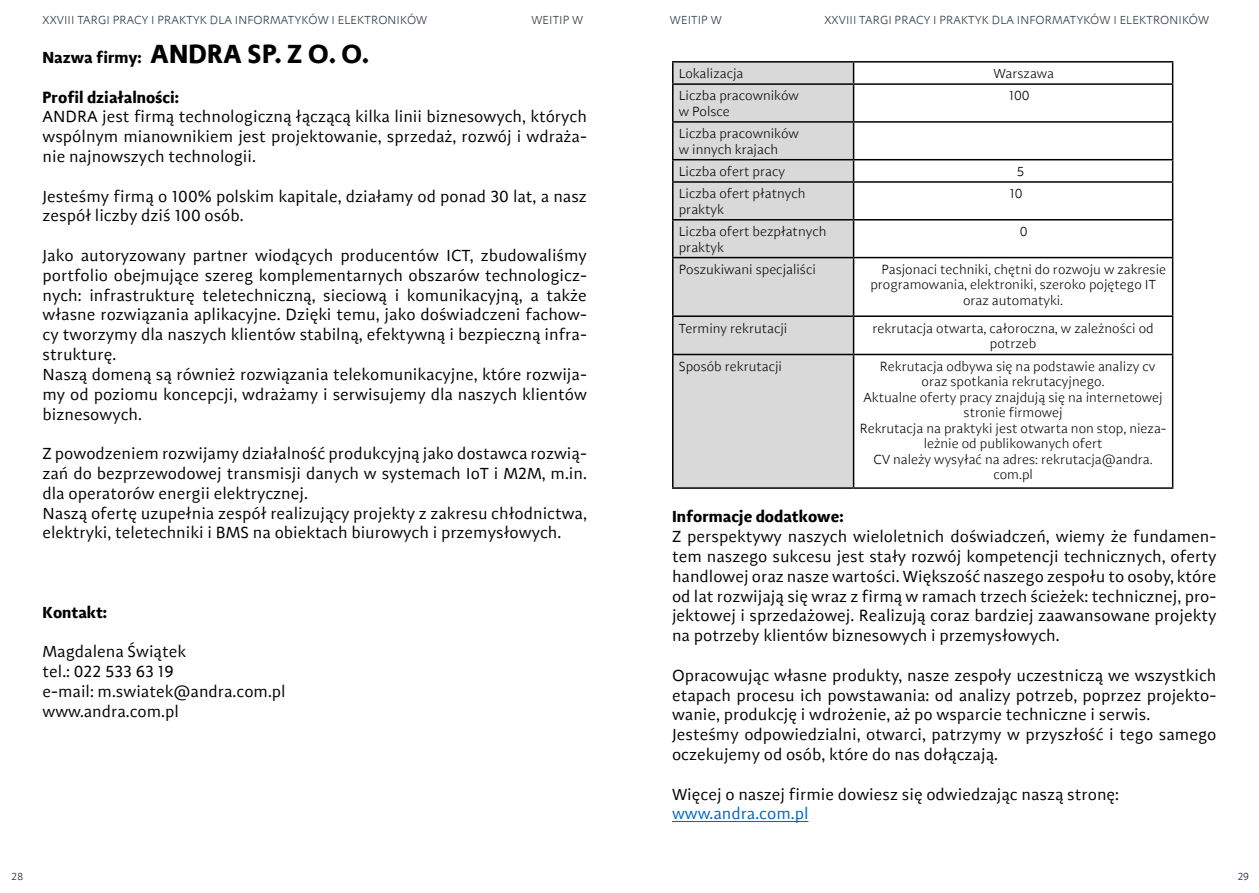
<style>
.page{position:relative;width:1259px;height:893px;background:#fff}
.page>*{position:absolute;margin:0;border:0;box-sizing:border-box;transform-origin:0 0}
.t1{font:700 27px "Adagio Sans";letter-spacing:.01em;color:#000}
.t2{font:16.5px/19.8px "Adagio Sans";color:#000}
.t3{font:700 16.5px "Adagio Sans";color:#000}
.t4{font:16.5px "Adagio Sans";color:#0563c1}
.t5{font:300 13.5px/15.6px "Adagio Sans";color:#000}
.t6{font:300 12px "Adagio Sans";letter-spacing:.01em;color:#2d3943}
.t7{font:300 10.5px "Adagio Sans";color:#1c1e3e}
.t8{font:300 10.5px "Adagio Sans";color:#1a1f3c}
.s1{font-size:16.5px}
</style>
<div class="page">
<hr style="left:672px;top:821px;width:136px;height:1px;background:#0563c1">
<svg style="left:673px;top:63px;width:180px;height:424px;background:#ccc"></svg>
<hr style="left:672px;top:61px;width:181px;height:2px;background:#000">
<svg style="left:672px;top:63px;width:1px;height:20px"></svg>
<hr style="left:853px;top:61px;width:320px;height:2px;background:#000">
<svg style="left:853px;top:63px;width:1px;height:20px"></svg>
<svg style="left:1172px;top:63px;width:1px;height:20px"></svg>
<hr style="left:672px;top:83px;width:181px;height:2px;background:#000">
<hr style="left:672px;top:85px;width:1px;height:36px;background:#000">
<hr style="left:853px;top:83px;width:320px;height:2px;background:#000">
<hr style="left:853px;top:85px;width:1px;height:36px;background:#000">
<hr style="left:1172px;top:85px;width:1px;height:36px;background:#000">
<hr style="left:672px;top:121px;width:181px;height:2px;background:#000">
<hr style="left:672px;top:123px;width:1px;height:36px;background:#000">
<hr style="left:853px;top:121px;width:320px;height:2px;background:#000">
<hr style="left:853px;top:123px;width:1px;height:36px;background:#000">
<hr style="left:1172px;top:123px;width:1px;height:36px;background:#000">
<hr style="left:672px;top:159px;width:181px;height:1px;background:#000">
<svg style="left:672px;top:160px;width:1px;height:21px"></svg>
<hr style="left:853px;top:159px;width:320px;height:1px;background:#000">
<svg style="left:853px;top:160px;width:1px;height:21px"></svg>
<svg style="left:1172px;top:160px;width:1px;height:21px"></svg>
<hr style="left:672px;top:181px;width:181px;height:2px;background:#000">
<hr style="left:672px;top:183px;width:1px;height:36px;background:#000">
<hr style="left:853px;top:181px;width:320px;height:2px;background:#000">
<hr style="left:853px;top:183px;width:1px;height:36px;background:#000">
<hr style="left:1172px;top:183px;width:1px;height:36px;background:#000">
<hr style="left:672px;top:219px;width:181px;height:2px;background:#000">
<hr style="left:672px;top:221px;width:1px;height:36px;background:#000">
<hr style="left:853px;top:219px;width:320px;height:2px;background:#000">
<hr style="left:853px;top:221px;width:1px;height:36px;background:#000">
<hr style="left:1172px;top:221px;width:1px;height:36px;background:#000">
<hr style="left:672px;top:257px;width:181px;height:1px;background:#000">
<hr style="left:672px;top:258px;width:1px;height:57px;background:#000">
<hr style="left:853px;top:257px;width:320px;height:1px;background:#000">
<hr style="left:853px;top:258px;width:1px;height:57px;background:#000">
<hr style="left:1172px;top:258px;width:1px;height:57px;background:#000">
<hr style="left:672px;top:315px;width:181px;height:2px;background:#000">
<hr style="left:672px;top:317px;width:1px;height:37px;background:#000">
<hr style="left:853px;top:315px;width:320px;height:2px;background:#000">
<hr style="left:853px;top:317px;width:1px;height:37px;background:#000">
<hr style="left:1172px;top:317px;width:1px;height:37px;background:#000">
<hr style="left:672px;top:354px;width:181px;height:1px;background:#000">
<hr style="left:672px;top:355px;width:1px;height:132px;background:#000">
<hr style="left:853px;top:354px;width:320px;height:1px;background:#000">
<hr style="left:853px;top:355px;width:1px;height:132px;background:#000">
<hr style="left:1172px;top:355px;width:1px;height:132px;background:#000">
<hr style="left:672px;top:487px;width:181px;height:2px;background:#000">
<hr style="left:853px;top:487px;width:320px;height:2px;background:#000">
<p class="t6" style="left:43px;top:12px;width:386px">XXVIII TARGI PRACY I PRAKTYK DLA INFORMATYKÓW I ELEKTRONIKÓW</p>
<p class="t6" style="left:531px;top:12px;width:53px">WEITIP W</p>
<p class="t6" style="left:670px;top:12px;width:53px">WEITIP W</p>
<p class="t6" style="left:824px;top:12px;width:386px">XXVIII TARGI PRACY I PRAKTYK DLA INFORMATYKÓW I ELEKTRONIKÓW</p>
<h1 class="t1" style="left:43px;top:36px;width:328px"><span class="s1">Nazwa firmy:</span> ANDRA SP. Z O. O.</h1>
<p class="t3" style="left:43px;top:86px;width:138px">Profil działalności:</p>
<p class="t2" style="left:43px;top:107px;width:546px;text-align:justify">ANDRA jest firmą technologiczną łączącą kilka linii biznesowych, których wspólnym mianownikiem jest projektowanie, sprzedaż, rozwój i wdraża&shy;nie najnowszych technologii.</p>
<p class="t2" style="left:43px;top:186px;width:546px">Jesteśmy firmą o 100% polskim kapitale, działamy od ponad 30 lat, a nasz zespół liczby dziś 100 osób.</p>
<p class="t2" style="left:43px;top:246px;width:546px">Jako autoryzowany partner wiodących producentów ICT, zbudowaliśmy portfolio obejmujące szereg komplementarnych obszarów technologicz&shy;nych: infrastrukturę teletechniczną, sieciową i komunikacyjną, a także własne rozwiązania aplikacyjne. Dzięki temu, jako doświadczeni fachow&shy;cy tworzymy dla naszych klientów stabilną, efektywną i bezpieczną infra&shy;strukturę.<br>Naszą domeną są również rozwiązania telekomunikacyjne, które rozwija&shy;my od poziomu koncepcji, wdrażamy i serwisujemy dla naszych klientów biznesowych.</p>
<p class="t2" style="left:43px;top:444px;width:546px">Z powodzeniem rozwijamy działalność produkcyjną jako dostawca rozwią&shy;zań do bezprzewodowej transmisji danych w systemach IoT i M2M, m.in. dla operatorów energii elektrycznej.<br>Naszą ofertę uzupełnia zespół realizujący projekty z zakresu chłodnictwa, elektryki, teletechniki i BMS na obiektach biurowych i przemysłowych.</p>
<p class="t5" style="left:679px;top:66px;width:66px">Lokalizacja</p>
<p class="t5" style="left:993px;top:66px;width:62px">Warszawa</p>
<p class="t5" style="left:679px;top:88px;width:122px">Liczba pracowników w Polsce</p>
<p class="t5" style="left:1008px;top:88px;width:22px">100</p>
<p class="t5" style="left:679px;top:126px;width:122px">Liczba pracowników w innych krajach</p>
<p class="t5" style="left:679px;top:164px;width:108px">Liczba ofert pracy</p>
<p class="t5" style="left:1017px;top:164px;width:9px">5</p>
<p class="t5" style="left:679px;top:186px;width:128px">Liczba ofert płatnych praktyk</p>
<p class="t5" style="left:1009px;top:186px;width:15px">10</p>
<p class="t5" style="left:679px;top:224px;width:149px">Liczba ofert bezpłatnych praktyk</p>
<p class="t5" style="left:1020px;top:224px;width:9px">0</p>
<p class="t5" style="left:679px;top:262px;width:139px">Poszukiwani specjaliści</p>
<p class="t5" style="left:881px;top:262px;width:286px">Pasjonaci techniki, chętni do rozwoju w zakresie</p>
<p class="t5" style="left:870px;top:277px;width:287px">programowania, elektroniki, szeroko pojętego IT</p>
<p class="t5" style="left:963px;top:293px;width:102px">oraz automatyki.</p>
<p class="t5" style="left:679px;top:320px;width:110px">Terminy rekrutacji</p>
<p class="t5" style="left:872px;top:320px;width:282px;text-align:center">rekrutacja otwarta, całoroczna, w zależności od potrzeb</p>
<p class="t5" style="left:679px;top:358px;width:105px">Sposób rekrutacji</p>
<p class="t5" style="left:880px;top:358px;width:277px">Rekrutacja odbywa się na podstawie analizy cv</p>
<p class="t5" style="left:921px;top:374px;width:184px">oraz spotkania rekrutacyjnego.</p>
<p class="t5" style="left:863px;top:390px;width:301px">Aktualne oferty pracy znajdują się na internetowej</p>
<p class="t5" style="left:963px;top:405px;width:101px">stronie firmowej</p>
<p class="t5" style="left:859px;top:421px;width:308px">Rekrutacja na praktyki jest otwarta non stop, nieza-</p>
<p class="t5" style="left:923px;top:436px;width:180px">leżnie od publikowanych ofert</p>
<p class="t5" style="left:873px;top:452px;width:281px">CV należy wysyłać na adres: rekrutacja@andra.</p>
<p class="t5" style="left:993px;top:467px;width:41px">com.pl</p>
<p class="t3" style="left:672px;top:506px;width:173px">Informacje dodatkowe:</p>
<p class="t2" style="left:672px;top:527px;width:546px;text-align:justify">Z perspektywy naszych wieloletnich doświadczeń, wiemy że fundamen&shy;tem naszego sukcesu jest stały rozwój kompetencji technicznych, oferty handlowej oraz nasze wartości. Większość naszego zespołu to osoby, które od lat rozwijają się wraz z firmą w ramach trzech ścieżek: technicznej, pro&shy;jektowej i sprzedażowej. Realizują coraz bardziej zaawansowane projekty na potrzeby klientów biznesowych i przemysłowych.</p>
<p class="t2" style="left:672px;top:665px;width:546px">Opracowując własne produkty, nasze zespoły uczestniczą we wszystkich etapach procesu ich powstawania: od analizy potrzeb, poprzez projekto&shy;wanie, produkcję i wdrożenie, aż po wsparcie techniczne i serwis.<br>Jesteśmy odpowiedzialni, otwarci, patrzymy w przyszłość i tego samego oczekujemy od osób, które do nas dołączają.</p>
<p class="t2" style="left:672px;top:784px;width:448px">Więcej o naszej firmie dowiesz się odwiedzając naszą stronę:</p>
<p class="t4" style="left:672px;top:804px;width:138px">www.andra.com.pl</p>
<p class="t3" style="left:43px;top:601px;width:67px">Kontakt:</p>
<p class="t2" style="left:43px;top:642px;width:245px">Magdalena Świątek<br>tel.: 022 533 63 19<br>e-mail: m.swiatek@andra.com.pl www.andra.com.pl</p>
<p class="t7" style="left:12px;top:870px;width:13px">28</p>
<p class="t8" style="left:1237px;top:870px;width:13px">29</p>
</div>
